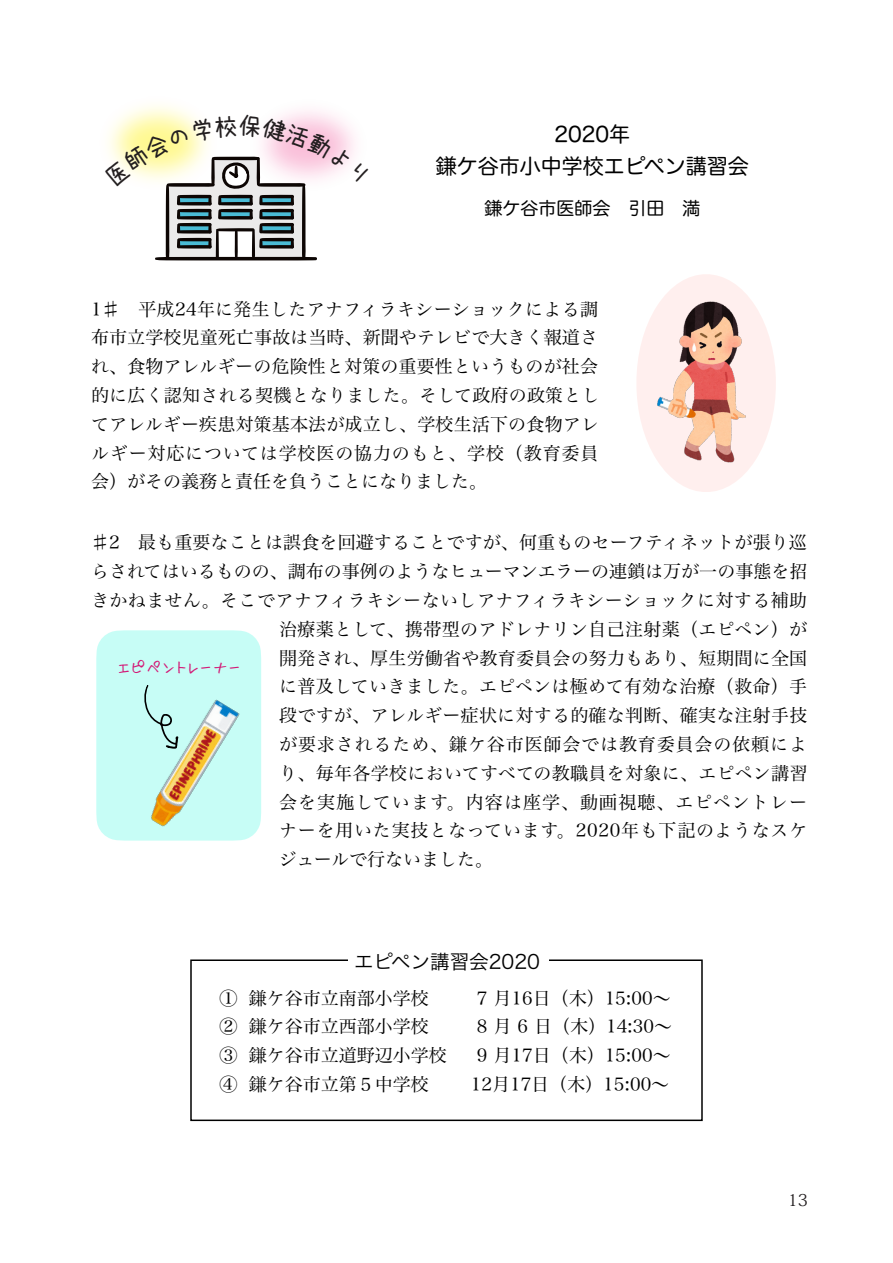
<style>
.page{position:relative;width:893px;height:1263px;background:#fff}
.page>*{position:absolute;margin:0;border:0;box-sizing:border-box;transform-origin:0 0}
.t1{font:21px/31.5px "Hiragino Sans R Pr 6 N W4";color:#000;text-align:center}
.t2{font:19.5px "Hira Kaku Pro N W3";color:#000}
.t3{font:18px/28.8px "Hira Min Pro N W3";letter-spacing:.015em;color:#000;text-align:justify}
.t4{font:18px "Hira Min Pro N W3";letter-spacing:.04em;color:#000}
.t5{font:18px "Hira Min Pro N W3";letter-spacing:.05em;color:#000}
.t6{font:18px "Hira Min Pro N W3";letter-spacing:.06em;color:#000}
.t7{font:18px "Hiragino Sans R Pr 6 N W4";color:#000}
.t8{font:16.5px "Hui Font P";color:#d31876}
.t9{font:16.5px "Koz Min Pr 6 N";color:#231f20}
</style>
<div class="page">
<svg style="left:637px;top:274px;width:139px;height:218px"></svg>
<img style="left:639px;top:300px;width:132px;height:164px">
<svg style="left:96px;top:630px;width:165px;height:211px;background:#c8f2e6"></svg>
<div style="left:190px;top:959px;width:513px;height:162px;border:2px solid #000"></div>
<div style="left:348px;top:945px;width:200px;height:32px;background:#fff"></div>
<svg style="left:104px;top:114px;width:257px;height:146px"></svg>
<p class="t1" style="left:436px;top:118px;width:315px">2020年<br>鎌ケ谷市小中学校エピペン講習会</p>
<p class="t7" style="left:484px;top:192px;width:217px">鎌ケ谷市医師会　引田　満</p>
<p class="t3" style="left:91px;top:293px;width:510px">1♯　平成24年に発生したアナフィラキシーショックによる調布市立学校児童死亡事故は当時、新聞やテレビで大きく報道され、食物アレルギーの危険性と対策の重要性というものが社会的に広く認知される契機となりました。そして政府の政策としてアレルギー疾患対策基本法が成立し、学校生活下の食物アレルギー対応については学校医の協力のもと、学校（教育委員会）がその義務と責任を負うことになりました。</p>
<p class="t3" style="left:91px;top:527px;width:717px">♯2　最も重要なことは誤食を回避することですが、何重ものセーフティネットが張り巡</p>
<p class="t3" style="left:91px;top:555px;width:718px">らされてはいるものの、調布の事例のようなヒューマンエラーの連鎖は万が一の事態を招</p>
<p class="t3" style="left:91px;top:584px;width:718px">きかねません。そこでアナフィラキシーないしアナフィラキシーショックに対する補助</p>
<p class="t3" style="left:279px;top:613px;width:529px">治療薬として、携帯型のアドレナリン自己注射薬（エピペン）が</p>
<p class="t3" style="left:279px;top:642px;width:530px">開発され、厚生労働省や教育委員会の努力もあり、短期間に全国</p>
<p class="t3" style="left:279px;top:671px;width:530px">に普及していきました。エピペンは極めて有効な治療（救命）手</p>
<p class="t3" style="left:279px;top:699px;width:530px">段ですが、アレルギー症状に対する的確な判断、確実な注射手技</p>
<p class="t5" style="left:279px;top:729px;width:529px">が要求されるため、鎌ケ谷市医師会では教育委員会の依頼によ</p>
<p class="t3" style="left:279px;top:757px;width:530px">り、毎年各学校においてすべての教職員を対象に、エピペン講習</p>
<p class="t6" style="left:279px;top:786px;width:529px">会を実施しています。内容は座学、動画視聴、エピペントレー</p>
<p class="t4" style="left:279px;top:815px;width:530px">ナーを用いた実技となっています。2020年も下記のようなスケ</p>
<p class="t3" style="left:279px;top:843px;width:215px">ジュールで行ないました。</p>
<p class="t8" style="left:117px;top:656px;width:125px">!"#$%&amp;'('</p>
<p class="t2" style="left:354px;top:944px;width:187px">エピペン講習会2020</p>
<p class="t3" style="left:219px;top:982px;width:454px">① 鎌ケ谷市立南部小学校　　 7 月16日（木）15:00～② 鎌ケ谷市立西部小学校　　 8 月 6 日（木）14:30～③ 鎌ケ谷市立道野辺小学校　 9 月17日（木）15:00～④ 鎌ケ谷市立第５中学校　　 12月17日（木）15:00～</p>
<p class="t9" style="left:788px;top:1191px;width:22px">13</p>
</div>
